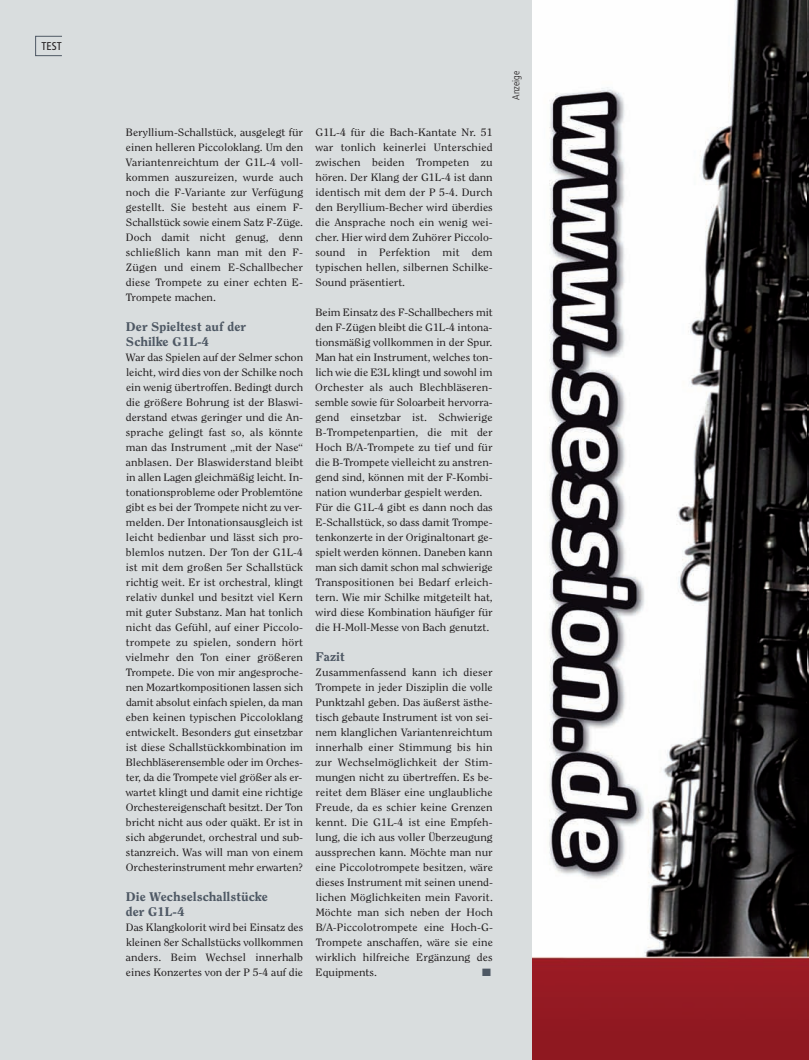
<style>
.page{position:relative;width:809px;height:1060px;background:#fff}
.page>*{position:absolute;margin:0;border:0;box-sizing:border-box;transform-origin:0 0}
.t1{font:800 12.5px/15px "Clearface Std";color:#4e5864;scale:1.1 1}
.t2{font:condensed 11.25px "Frutiger LT Std";color:#231f20}
.t3{font:10.62px/15px "Clearface Std";color:#231f20;text-align:justify;scale:1.1 1}
.t4{font:10.62px "Zapf Dingbats";color:#4e5864;scale:1.1 1}
.t5{font:300 condensed 10px "Frutiger LT Std";color:#231f20}
</style>
<div class="page">
<div style="left:35px;top:36px;width:27px;height:20px;border:1px solid #4e5864"></div>
<img style="left:532px;top:0;width:275px;height:1060px">
<img style="left:807px;top:0;width:2px;height:1060px">
<p class="t2" style="left:41px;top:41px;width:22px">TEST</p>
<p class="t3" style="left:126px;top:125px;width:163px">Beryllium-Schallstück, ausgelegt für einen helleren Piccoloklang. Um den Variantenreichtum der G1L-4 voll&shy;kommen auszureizen, wurde auch noch die F-Variante zur Verfügung gestellt. Sie besteht aus einem F-Schallstück sowie einem Satz F-Züge.<br>Doch damit nicht genug, denn schließlich kann man mit den F-Zügen und einem E-Schallbecher diese Trompete zu einer echten E-Trompete machen.</p>
<p class="t1" style="left:126px;top:319px;width:111px">Der Spieltest auf der<br>Schilke G1L-4</p>
<p class="t3" style="left:126px;top:350px;width:163px">War das Spielen auf der Selmer schon leicht, wird dies von der Schilke noch ein wenig übertroffen. Bedingt durch die größere Bohrung ist der Blaswi&shy;derstand etwas geringer und die An&shy;sprache gelingt fast so, als könnte man das Instrument „mit der Nase“ anblasen. Der Blaswiderstand bleibt in allen Lagen gleichmäßig leicht. In&shy;tonationsprobleme oder Problemtöne gibt es bei der Trompete nicht zu ver&shy;melden. Der Intonationsausgleich ist leicht bedienbar und lässt sich pro&shy;blemlos nutzen. Der Ton der G1L-4 ist mit dem großen 5er Schallstück richtig weit. Er ist orchestral, klingt relativ dunkel und besitzt viel Kern mit guter Substanz. Man hat tonlich nicht das Gefühl, auf einer Piccolo&shy;trompete zu spielen, sondern hört vielmehr den Ton einer größeren Trompete. Die von mir angesproche&shy;nen Mozartkompositionen lassen sich damit absolut einfach spielen, da man eben keinen typischen Piccoloklang entwickelt. Besonders gut einsetzbar ist diese Schallstückkombination im Blechbläserensemble oder im Orches&shy;ter, da die Trompete viel größer als er&shy;wartet klingt und damit eine richtige Orchestereigenschaft besitzt. Der Ton bricht nicht aus oder quäkt. Er ist in sich abgerundet, orchestral und sub&shy;stanzreich. Was will man von einem Orchesterinstrument mehr erwarten?</p>
<p class="t1" style="left:126px;top:889px;width:130px">Die Wechselschallstücke der G1L-4</p>
<p class="t3" style="left:126px;top:920px;width:163px">Das Klangkolorit wird bei Einsatz des kleinen 8er Schallstücks vollkommen anders. Beim Wechsel innerhalb eines Konzertes von der P 5-4 auf die</p>
<p class="t3" style="left:315px;top:125px;width:163px">G1L-4 für die Bach-Kantate Nr. 51 war tonlich keinerlei Unterschied zwischen beiden Trompeten zu hören. Der Klang der G1L-4 ist dann identisch mit dem der P 5-4. Durch den Beryllium-Becher wird überdies die Ansprache noch ein wenig wei&shy;cher. Hier wird dem Zuhörer Piccolo&shy;sound in Perfektion mit dem typischen hellen, silbernen Schilke-Sound präsentiert.</p>
<p class="t3" style="left:315px;top:305px;width:163px;text-align:left">Beim Einsatz des F-Schallbechers mit den F-Zügen bleibt die G1L-4 intona&shy;tionsmäßig vollkommen in der Spur.<br>Man hat ein Instrument, welches ton&shy;lich wie die E3L klingt und sowohl im Orchester als auch Blechbläseren&shy;semble sowie für Soloarbeit hervorra&shy;gend einsetzbar ist. Schwierige B-Trompetenpartien, die mit der Hoch B/A-Trompete zu tief und für die B-Trompete vielleicht zu anstren&shy;gend sind, können mit der F-Kombi&shy;nation wunderbar gespielt werden.<br>Für die G1L-4 gibt es dann noch das E-Schallstück, so dass damit Trompe&shy;tenkonzerte in der Originaltonart ge&shy;spielt werden können. Daneben kann man sich damit schon mal schwierige Transpositionen bei Bedarf erleich&shy;tern. Wie mir Schilke mitgeteilt hat, wird diese Kombination häufiger für die H-Moll-Messe von Bach genutzt.</p>
<p class="t1" style="left:315px;top:649px;width:28px">Fazit</p>
<p class="t3" style="left:315px;top:665px;width:163px">Zusammenfassend kann ich dieser Trompete in jeder Disziplin die volle Punktzahl geben. Das äußerst ästhe&shy;tisch gebaute Instrument ist von sei&shy;nem klanglichen Variantenreichtum innerhalb einer Stimmung bis hin zur Wechselmöglichkeit der Stim&shy;mungen nicht zu übertreffen. Es be&shy;reitet dem Bläser eine unglaubliche Freude, da es schier keine Grenzen kennt. Die G1L-4 ist eine Empfeh&shy;lung, die ich aus voller Überzeugung aussprechen kann. Möchte man nur eine Piccolotrompete besitzen, wäre dieses Instrument mit seinen unend&shy;lichen Möglichkeiten mein Favorit.<br>Möchte man sich neben der Hoch B/A-Piccolotrompete eine Hoch-G-Trompete anschaffen, wäre sie eine wirklich hilfreiche Ergänzung des Equipments.</p>
<p class="t4" style="left:482px;top:966px;width:10px">■</p>
<p class="t5" style="left:512px;top:100px;width:31px;rotate:-90deg">Anzeige</p>
</div>
